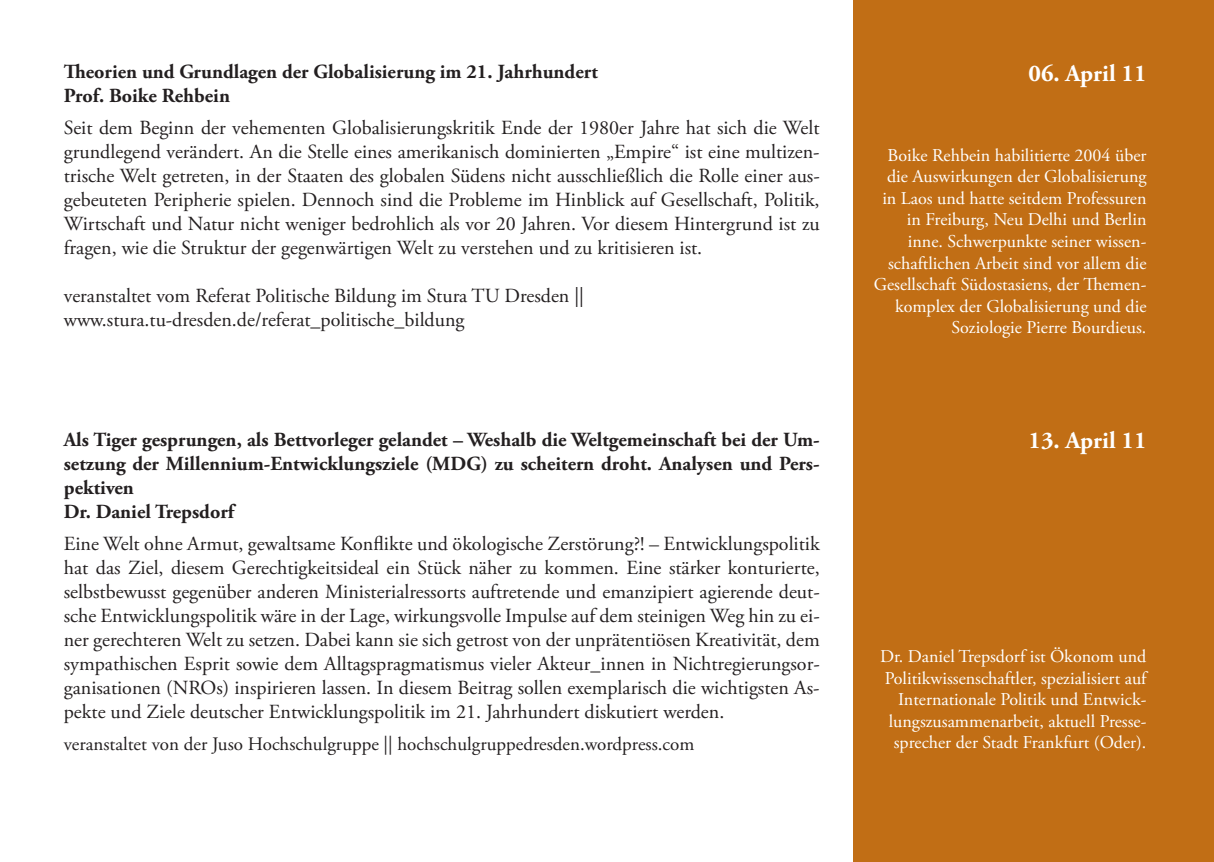
<style>
.page{position:relative;width:1214px;height:862px;background:#fff}
.page>*{position:absolute;margin:0;border:0;box-sizing:border-box;transform-origin:0 0}
.t1{font:700 24px "Adobe Garamond Pro";color:#fff}
.t2{font:20px/24px "Adobe Garamond Pro";color:#231f20;text-align:justify}
.t3{font:700 20px/24px "Adobe Garamond Pro";color:#231f20}
.t4{font:19px "Adobe Garamond Pro";color:#231f20}
.t5{font:18px/21.6px "Adobe Garamond Pro";color:#fff;text-align:right}
</style>
<div class="page">
<div style="left:853px;top:0;width:360px;height:862px;background:#c16e15"></div>
<p class="t3" style="left:64px;top:60px;width:535px">Theorien und Grundlagen der Globalisierung im 21. Jahrhundert<br>Prof. Boike Rehbein</p>
<p class="t2" style="left:64px;top:116px;width:757px">Seit dem Beginn der vehementen Globalisierungskritik Ende der 1980er Jahre hat sich die Welt grundlegend verändert. An die Stelle eines amerikanisch dominierten „Empire“ ist eine multizen&shy;trische Welt getreten, in der Staaten des globalen Südens nicht ausschließlich die Rolle einer aus&shy;gebeuteten Peripherie spielen. Dennoch sind die Probleme im Hinblick auf Gesellschaft, Politik, Wirtschaft und Natur nicht weniger bedrohlich als vor 20 Jahren. Vor diesem Hintergrund ist zu fragen, wie die Struktur der gegenwärtigen Welt zu verstehen und zu kritisieren ist.</p>
<p class="t2" style="left:64px;top:284px;width:521px">veranstaltet vom Referat Politische Bildung im Stura TU Dresden || www.stura.tu-dresden.de/referat_politische_bildung</p>
<p class="t3" style="left:64px;top:427px;width:757px">Als Tiger gesprungen, als Bettvorleger gelandet – Weshalb die Weltgemeinschaft bei der Um&shy;setzung der Millennium-Entwicklungsziele (MDG) zu scheitern droht. Analysen und Pers&shy;pektiven<br>Dr. Daniel Trepsdorf</p>
<p class="t2" style="left:64px;top:532px;width:757px">Eine Welt ohne Armut, gewaltsame Konflikte und ökologische Zerstörung?! – Entwicklungspolitik hat das Ziel, diesem Gerechtigkeitsideal ein Stück näher zu kommen. Eine stärker konturierte, selbstbewusst gegenüber anderen Ministerialressorts auftretende und emanzipiert agierende deut&shy;sche Entwicklungspolitik wäre in der Lage, wirkungsvolle Impulse auf dem steinigen Weg hin zu ei&shy;ner gerechteren Welt zu setzen. Dabei kann sie sich getrost von der unprätentiösen Kreativität, dem sympathischen Esprit sowie dem Alltagspragmatismus vieler Akteur_innen in Nichtregierungsor&shy;ganisationen (NROs) inspirieren lassen. In diesem Beitrag sollen exemplarisch die wichtigsten As&shy;pekte und Ziele deutscher Entwicklungspolitik im 21. Jahrhundert diskutiert werden.</p>
<p class="t4" style="left:64px;top:732px;width:632px">veranstaltet von der Juso Hochschulgruppe || hochschulgruppedresden.wordpress.com</p>
<p class="t1" style="left:1028px;top:59px;width:119px">06. April 11</p>
<p class="t5" style="left:873px;top:145px;width:274px">Boike Rehbein habilitierte 2004 über die Auswirkungen der Globalisierung in Laos und hatte seitdem Professuren in Freiburg, Neu Delhi und Berlin inne. Schwerpunkte seiner wissen&shy;schaftlichen Arbeit sind vor allem die Gesellschaft Südostasiens, der Themen&shy;komplex der Globalisierung und die Soziologie Pierre Bourdieus.</p>
<p class="t1" style="left:1028px;top:427px;width:119px">13. April 11</p>
<p class="t5" style="left:880px;top:646px;width:268px">Dr. Daniel Trepsdorf ist Ökonom und Politikwissenschaftler, spezialisiert auf Internationale Politik und Entwick&shy;lungszusammenarbeit, aktuell Presse&shy;sprecher der Stadt Frankfurt (Oder).</p>
</div>
